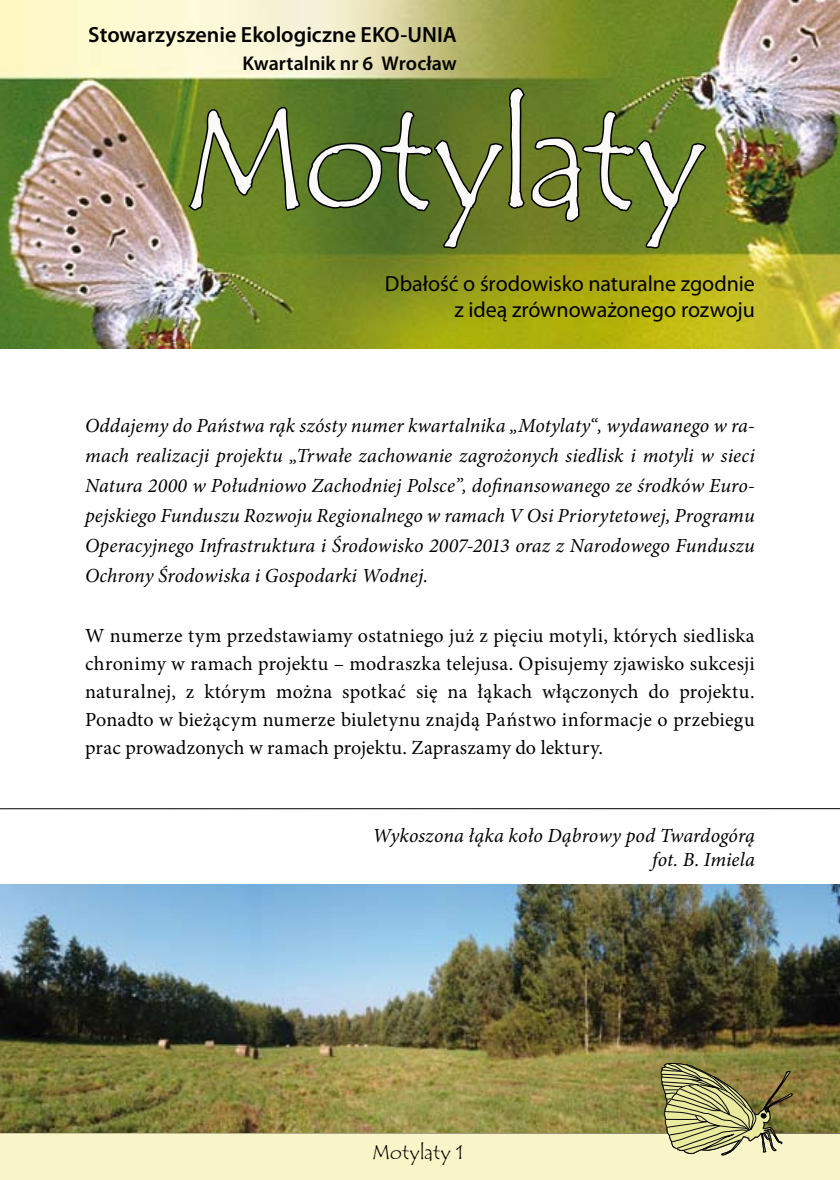
<style>
.page{position:relative;width:840px;height:1180px;background:#fff}
.page>*{position:absolute;margin:0;border:0;box-sizing:border-box;transform-origin:0 0}
.t1{font:139.4px "Tempus Sans ITC";letter-spacing:-.02em;color:#fbfaf9}
.t2{font:22px/26.4px "Myriad Pro";letter-spacing:-.005em;color:#000;text-align:right}
.t3{font:600 22px "Myriad Pro";color:#000}
.t4{font:italic 20px/30px "Minion Pro";letter-spacing:.005em;color:#000;text-align:justify}
.t5{font:20px/28px "Minion Pro";letter-spacing:.005em;color:#000;text-align:justify}
.t6{font:600 20px "Myriad Pro";color:#000}
.t7{font:20px "Tempus Sans ITC";letter-spacing:.005em;color:#000}
</style>
<div class="page">
<div style="left:0;top:1132px;width:839px;height:47px;background:#f9f5c8"></div>
<hr style="left:839px;top:1133px;width:1px;height:46px;background:#f7f2b1">
<img style="left:0;top:884px;width:839px;height:179px">
<img style="left:0;top:0;width:839px;height:349px">
<svg style="left:186px;top:86px;width:521px;height:263px;background:#6f8122"></svg>
<svg style="left:0;top:1063px;width:839px;height:91px"></svg>
<hr style="left:0;top:808px;width:839px;height:1px;background:#000">
<p class="t3" style="left:89px;top:21px;width:369px">Stowarzyszenie Ekologiczne EKO-UNIA</p>
<p class="t6" style="left:242px;top:51px;width:216px">Kwartalnik nr 6 Wrocław</p>
<h1 class="t1" style="left:182px;top:72px;width:525px">Motylaty</h1>
<p class="t2" style="left:385px;top:270px;width:371px">Dbałość o środowisko naturalne zgodnie z ideą zrównoważonego rozwoju</p>
<p class="t4" style="left:85px;top:411px;width:670px">Oddajemy do Państwa rąk szósty numer kwartalnika „Motylaty“, wydawanego w ra&shy;mach realizacji projektu „Trwałe zachowanie zagrożonych siedlisk i motyli w sieci Natura 2000 w Południowo Zachodniej Polsce”, dofinansowanego ze środków Euro&shy;pejskiego Funduszu Rozwoju Regionalnego w ramach V Osi Priorytetowej, Programu Operacyjnego Infrastruktura i Środowisko 2007-2013 oraz z Narodowego Funduszu Ochrony Środowiska i Gospodarki Wodnej.</p>
<p class="t5" style="left:85px;top:622px;width:670px">W numerze tym przedstawiamy ostatniego już z pięciu motyli, których siedliska chronimy w ramach projektu – modraszka telejusa. Opisujemy zjawisko sukcesji naturalnej, z którym można spotkać się na łąkach włączonych do projektu.<br>Ponadto w bieżącym numerze biuletynu znajdą Państwo informacje o przebiegu prac prowadzonych w ramach projektu. Zapraszamy do lektury.</p>
<p class="t4" style="left:372px;top:823px;width:384px;line-height:24px;text-align:right">Wykoszona łąka koło Dąbrowy pod Twardogórą fot. B. Imiela</p>
<p class="t7" style="left:372px;top:1139px;width:93px">Motylaty 1</p>
</div>
